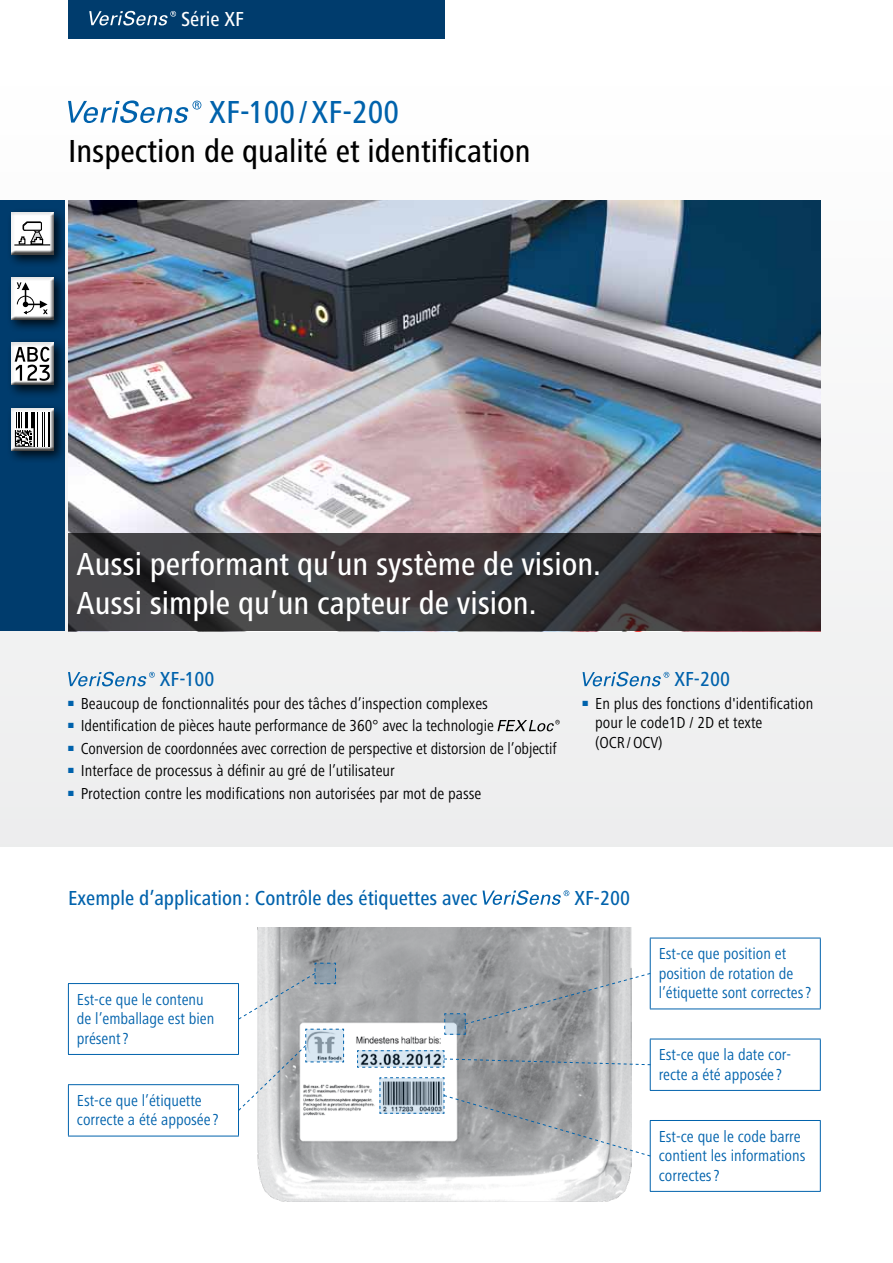
<style>
.page{position:relative;width:893px;height:1263px;background:#fff}
.page>*{position:absolute;margin:0;border:0;box-sizing:border-box;transform-origin:0 0}
.t1{font:500 condensed 33px/39px "Frutiger Next LT";color:#fff}
.t2{font:500 condensed 33px "Frutiger Next LT";color:#000}
.t3{font:500 condensed 33px "Frutiger Next LT";color:#0062ac}
.t4{font:500 condensed 21px "Frutiger Next LT";color:#0062ac}
.t5{font:500 condensed 21px "Frutiger Next LT";color:#fff}
.t6{font:condensed 16.5px/19.5px "Frutiger Next LT";color:#000}
.t7{font:condensed 16.5px/19.5px "Frutiger Next LT";color:#0062ac}
</style>
<div class="page">
<div style="left:0;top:64px;width:893px;height:782px;background:linear-gradient(to right,#f3f3f4,#f5f5f5)"></div>
<div style="left:0;top:201px;width:65px;height:430px;background:#003c6d"></div>
<img style="left:68px;top:201px;width:753px;height:332px">
<div style="left:7px;top:207px;width:60px;height:61px;background:#000;opacity:.8"></div>
<div style="left:10px;top:211px;width:46px;height:46px;background:#000;opacity:.75"></div>
<div style="left:7px;top:273px;width:60px;height:60px;background:#000;opacity:.8"></div>
<div style="left:10px;top:276px;width:46px;height:46px;background:#000;opacity:.75"></div>
<div style="left:7px;top:338px;width:60px;height:61px;background:#000;opacity:.8"></div>
<div style="left:10px;top:341px;width:46px;height:47px;background:#000;opacity:.75"></div>
<div style="left:7px;top:403px;width:60px;height:61px;background:#000;opacity:.8"></div>
<div style="left:10px;top:407px;width:46px;height:46px;background:#000;opacity:.75"></div>
<img style="left:257px;top:928px;width:374px;height:274px">
<svg style="left:68px;top:533px;width:753px;height:98px;background:#393436"></svg>
<hr style="left:68px;top:983px;width:171px;height:1px;background:#0062ac">
<hr style="left:68px;top:984px;width:1px;height:70px;background:#0062ac">
<hr style="left:238px;top:984px;width:1px;height:70px;background:#0062ac">
<hr style="left:68px;top:1054px;width:171px;height:1px;background:#0062ac">
<hr style="left:68px;top:1084px;width:171px;height:1px;background:#0062ac">
<hr style="left:68px;top:1085px;width:1px;height:51px;background:#0062ac">
<hr style="left:238px;top:1085px;width:1px;height:51px;background:#0062ac">
<hr style="left:68px;top:1136px;width:171px;height:1px;background:#0062ac">
<hr style="left:650px;top:938px;width:171px;height:1px;background:#0062ac">
<hr style="left:650px;top:938px;width:1px;height:70px;background:#0062ac">
<hr style="left:820px;top:938px;width:1px;height:70px;background:#0062ac">
<hr style="left:650px;top:1008px;width:171px;height:1px;background:#0062ac">
<hr style="left:650px;top:1039px;width:171px;height:1px;background:#0062ac">
<hr style="left:650px;top:1039px;width:1px;height:51px;background:#0062ac">
<hr style="left:820px;top:1039px;width:1px;height:51px;background:#0062ac">
<hr style="left:650px;top:1090px;width:171px;height:1px;background:#0062ac">
<hr style="left:650px;top:1120px;width:171px;height:1px;background:#0062ac">
<hr style="left:650px;top:1121px;width:1px;height:70px;background:#0062ac">
<hr style="left:820px;top:1121px;width:1px;height:70px;background:#0062ac">
<hr style="left:650px;top:1191px;width:171px;height:1px;background:#0062ac">
<svg style="left:483px;top:890px;width:86px;height:15px"></svg>
<svg style="left:238px;top:962px;width:98px;height:58px"></svg>
<svg style="left:238px;top:1028px;width:106px;height:83px"></svg>
<svg style="left:444px;top:972px;width:207px;height:63px;background:#a7aaad"></svg>
<svg style="left:357px;top:1050px;width:294px;height:18px;background:#a6afb6"></svg>
<svg style="left:379px;top:1077px;width:272px;height:80px"></svg>
<div style="left:68px;top:0;width:376px;height:38px;background:#003c6d"></div>
<svg style="left:89px;top:11px;width:87px;height:15px"></svg>
<svg style="left:68px;top:100px;width:133px;height:23px"></svg>
<svg style="left:68px;top:672px;width:87px;height:14px"></svg>
<svg style="left:497px;top:720px;width:63px;height:11px"></svg>
<svg style="left:583px;top:672px;width:86px;height:14px"></svg>
<p class="t5" style="left:181px;top:7px;width:65px">Série XF</p>
<h1 class="t3" style="left:209px;top:94px;width:191px">XF-100 /XF-200</h1>
<h1 class="t2" style="left:68px;top:133px;width:464px">Inspection de qualité et identification</h1>
<h1 class="t1" style="left:77px;top:545px;width:526px">Aussi performant qu’un système de vision.<br>Aussi simple qu’un capteur de vision.</h1>
<p class="t4" style="left:160px;top:668px;width:56px">XF-100</p>
<p class="t6" style="left:68px;top:694px;width:421px"><sup>■</sup> Beaucoup de fonctionnalités pour des tâches d’inspection complexes</p>
<p class="t6" style="left:68px;top:716px;width:427px"><sup>■</sup> Identification de pièces haute performance de 360° avec la technologie</p>
<p class="t6" style="left:68px;top:739px;width:490px"><sup>■</sup> Conversion de coordonnées avec correction de perspective et distorsion de l’objectif</p>
<p class="t6" style="left:68px;top:761px;width:328px"><sup>■</sup> Interface de processus à définir au gré de l’utilisateur</p>
<p class="t6" style="left:68px;top:784px;width:415px"><sup>■</sup> Protection contre les modifications non autorisées par mot de passe</p>
<p class="t4" style="left:674px;top:668px;width:57px">XF-200</p>
<p class="t6" style="left:595px;top:694px;width:219px;text-indent:-13px"><sup>■</sup> En plus des fonctions d'identification pour le code1D / 2D et texte<br>(OCR /OCV)</p>
<p class="t4" style="left:68px;top:886px;width:411px">Exemple d’application : Contrôle des étiquettes avec</p>
<p class="t4" style="left:574px;top:886px;width:57px">XF-200</p>
<p class="t7" style="left:77px;top:990px;width:139px">Est-ce que le contenu de l’emballage est bien présent?</p>
<p class="t7" style="left:77px;top:1091px;width:143px">Est-ce que l’étiquette correcte a été apposée ?</p>
<p class="t7" style="left:659px;top:944px;width:154px">Est-ce que position et position de rotation de l’étiquette sont correctes?</p>
<p class="t7" style="left:659px;top:1045px;width:134px">Est-ce que la date cor&shy;recte a été apposée ?</p>
<p class="t7" style="left:659px;top:1126px;width:148px">Est-ce que le code barre contient les informations correctes?</p>
</div>
